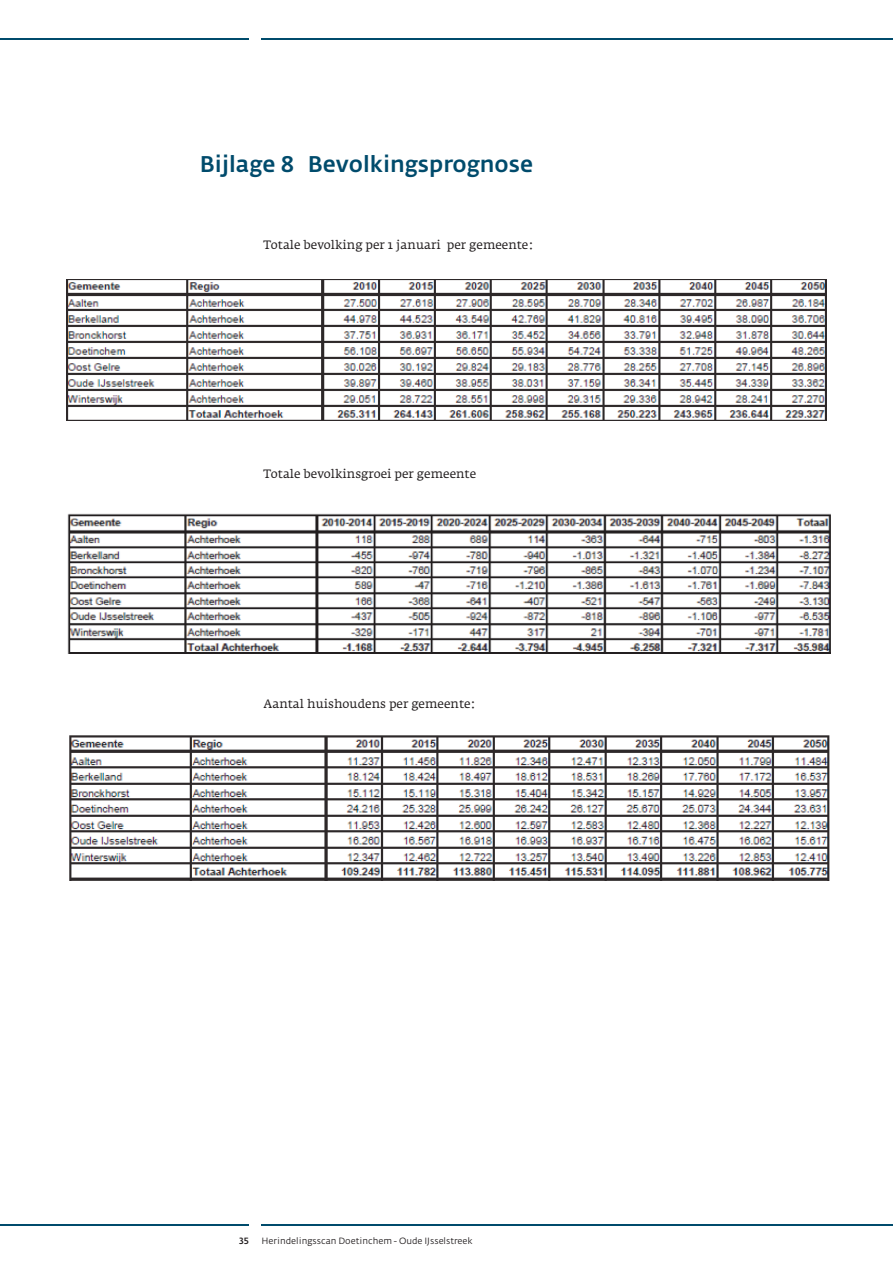
<style>
.page{position:relative;width:893px;height:1263px;background:#fff}
.page>*{position:absolute;margin:0;border:0;box-sizing:border-box;transform-origin:0 0}
.t1{font:500 22.5px "Fedra Sans Alt";color:#004b6c}
.t2{font:12px "Fedra Serif A";color:#231f20}
.t3{font:9px "Fedra Sans Alt";color:#231f20}
.t4{font:9px "Fedra Sans Alt Medium SC";color:#231f20}
</style>
<div class="page">
<hr style="left:0;top:38px;width:249px;height:1px;background:#004b6c">
<hr style="left:261px;top:38px;width:632px;height:1px;background:#004b6c">
<hr style="left:261px;top:1225px;width:632px;height:1px;background:#004b6c">
<hr style="left:0;top:1225px;width:249px;height:1px;background:#004b6c">
<img style="left:66px;top:279px;width:761px;height:142px">
<img style="left:67px;top:513px;width:763px;height:140px">
<img style="left:69px;top:735px;width:761px;height:145px">
<hr style="left:69px;top:652px;width:761px;height:2px;background:#231f20">
<h1 class="t1" style="left:200px;top:151px;width:335px">Bijlage 8 Bevolkingsprognose</h1>
<p class="t2" style="left:264px;top:238px;width:272px">Totale bevolking per 1 januari per gemeente:</p>
<p class="t2" style="left:264px;top:467px;width:214px">Totale bevolkinsgroei per gemeente</p>
<p class="t2" style="left:264px;top:697px;width:214px">Aantal huishoudens per gemeente:</p>
<p class="t4" style="left:239px;top:1235px;width:11px">35</p>
<p class="t3" style="left:261px;top:1236px;width:213px">Herindelingsscan Doetinchem - Oude IJsselstreek</p>
</div>
